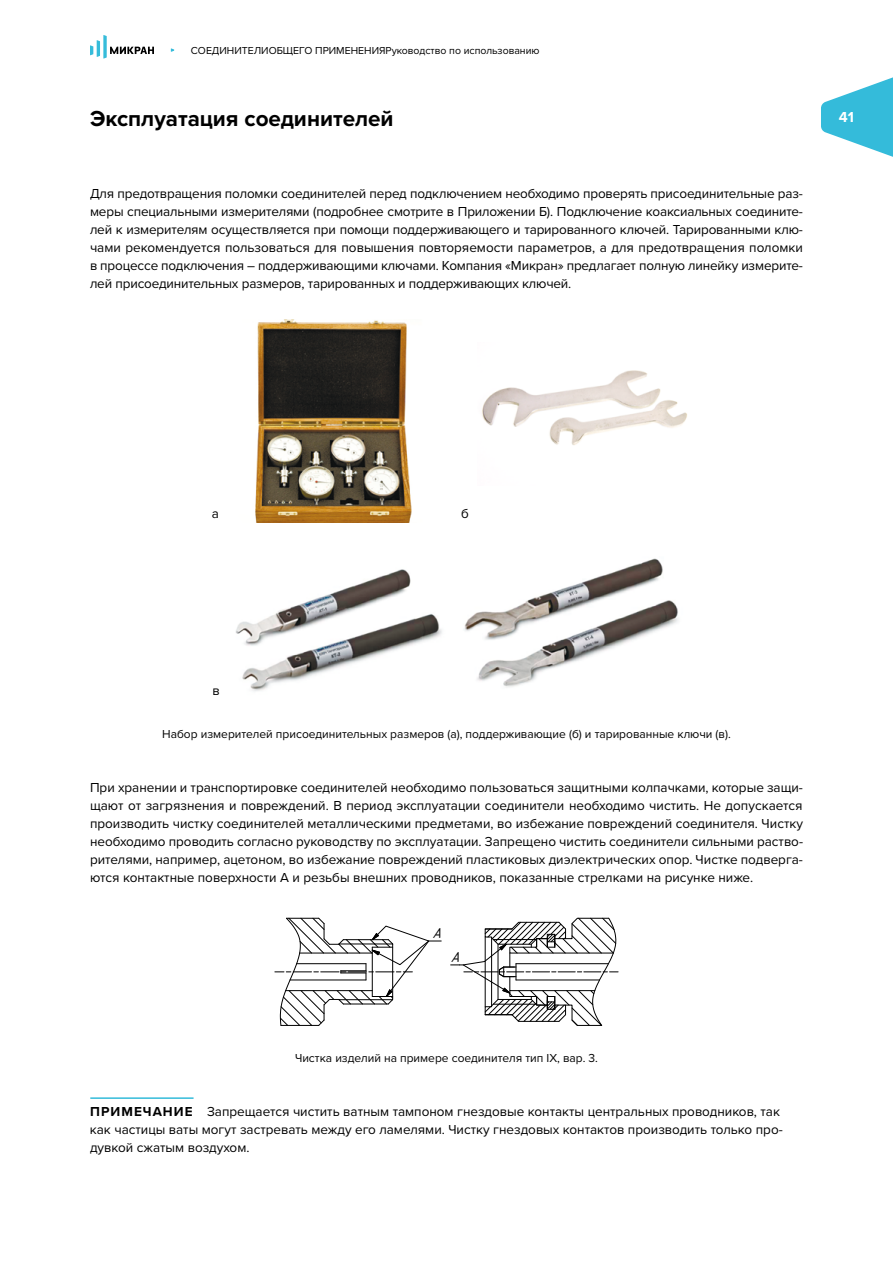
<style>
.page{position:relative;width:893px;height:1263px;background:#fff}
.page>*{position:absolute;margin:0;border:0;box-sizing:border-box;transform-origin:0 0}
.t1{font:700 22.5px "Proxima Nova";color:#000}
.t2{font:16.5px "TT4 Co I00";color:#000}
.t3{font:700 15px "Proxima Nova";color:#fff}
.t4{font:13.5px/18px "Proxima Nova";color:#000;text-align:justify}
.t5{font:12px "Proxima Nova";color:#000}
.t6{font:10.5px "Proxima Nova";color:#000}
.s1{font-weight:700}
</style>
<div class="page">
<img style="left:482px;top:370px;width:205px;height:75px">
<svg style="left:275px;top:917px;width:166px;height:109px"></svg>
<svg style="left:451px;top:917px;width:167px;height:109px"></svg>
<img style="left:255px;top:319px;width:157px;height:203px">
<img style="left:236px;top:558px;width:442px;height:133px">
<hr style="left:90px;top:1097px;width:104px;height:2px;background:#34bbda">
<svg style="left:821px;top:77px;width:72px;height:80px"></svg>
<svg style="left:90px;top:35px;width:64px;height:23px"></svg>
<p class="t6" style="left:191px;top:44px;width:350px">СОЕДИНИТЕЛИОБЩЕГО ПРИМЕНЕНИЯРуководство по использованию</p>
<h1 class="t1" style="left:90px;top:105px;width:305px">Эксплуатация соединителей</h1>
<p class="t4" style="left:90px;top:185px;width:714px">Для предотвращения поломки соединителей перед подключением необходимо проверять присоединительные раз&shy;меры специальными измерителями (подробнее смотрите в Приложении Б). Подключение коаксиальных соедините&shy;лей к измерителям осуществляется при помощи поддерживающего и тарированного ключей. Тарированными клю&shy;чами рекомендуется пользоваться для повышения повторяемости параметров, а для предотвращения поломки в процессе подключения – поддерживающими ключами. Компания «Микран» предлагает полную линейку измерите&shy;лей присоединительных размеров, тарированных и поддерживающих ключей.</p>
<p class="t3" style="left:839px;top:108px;width:17px">41</p>
<p class="t4" style="left:212px;top:505px;width:9px">а</p>
<p class="t4" style="left:461px;top:505px;width:9px">б</p>
<p class="t4" style="left:212px;top:681px;width:9px">в</p>
<p class="t5" style="left:162px;top:727px;width:570px">Набор измерителей присоединительных размеров (а), поддерживающие (б) и тарированные ключи (в).</p>
<p class="t4" style="left:90px;top:779px;width:714px">При хранении и транспортировке соединителей необходимо пользоваться защитными колпачками, которые защи&shy;щают от загрязнения и повреждений. В период эксплуатации соединители необходимо чистить. Не допускается производить чистку соединителей металлическими предметами, во избежание повреждений соединителя. Чистку необходимо проводить согласно руководству по эксплуатации. Запрещено чистить соединители сильными раство&shy;рителями, например, ацетоном, во избежание повреждений пластиковых диэлектрических опор. Чистке подверга&shy;ются контактные поверхности А и резьбы внешних проводников, показанные стрелками на рисунке ниже.</p>
<p class="t2" style="left:432px;top:923px;width:10px">A</p>
<p class="t2" style="left:451px;top:947px;width:10px">A</p>
<p class="t5" style="left:295px;top:1051px;width:304px">Чистка изделий на примере соединителя тип IX, вар. 3.</p>
<p class="t4" style="left:90px;top:1103px;width:694px;text-align:left"><span class="s1">ПРИМЕЧАНИЕ</span> Запрещается чистить ватным тампоном гнездовые контакты центральных проводников, так как частицы ваты могут застревать между его ламелями. Чистку гнездовых контактов производить только про&shy;дувкой сжатым воздухом.</p>
</div>
